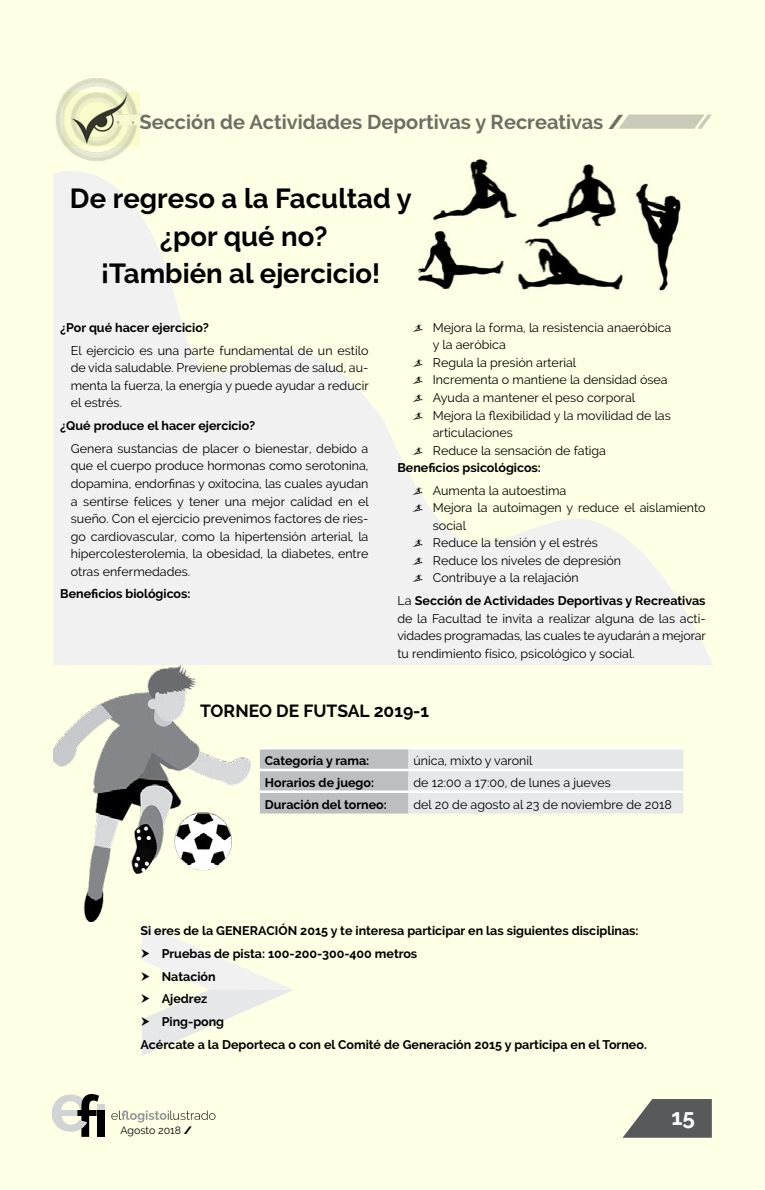
<style>
.page{position:relative;width:765px;height:1190px;background:#fff}
.page>*{position:absolute;margin:0;border:0;box-sizing:border-box;transform-origin:0 0}
.t1{font:700 27.5px/37.5px "Raleway";color:#000;text-align:center}
.t2{font:700 22.5px "Raleway";color:#fff}
.t3{font:700 20px "Raleway";color:#6d6e71}
.t4{font:700 17.5px "Raleway";color:#000}
.t5{font:12.5px/17.5px "Raleway";color:#000;text-align:justify}
.t6{font:700 12.5px "Raleway";color:#000}
.t7{font:10.62px "Raleway";color:#000}
.s1{font-weight:800}
.s2{font-weight:700}
</style>
<div class="page">
<div style="left:0;top:0;width:765px;height:1189px;background:#ffffe5"></div>
<svg style="left:111px;top:1110px;width:104px;height:12px"></svg>
<svg style="left:52px;top:1094px;width:53px;height:42px"></svg>
<svg style="left:623px;top:1099px;width:89px;height:38px"></svg>
<svg style="left:53px;top:171px;width:660px;height:494px;fill:#f1f1f2"></svg>
<img style="left:55px;top:78px;width:93px;height:83px">
<img style="left:64px;top:93px;width:76px;height:52px">
<svg style="left:618px;top:114px;width:94px;height:15px"></svg>
<svg style="left:260px;top:749px;width:423px;height:64px;background:#d8d9da"></svg>
<hr style="left:260px;top:746px;width:148px;height:3px;background:#fff">
<hr style="left:408px;top:746px;width:275px;height:3px;background:#fff">
<hr style="left:260px;top:768px;width:148px;height:3px;background:#fff">
<hr style="left:408px;top:768px;width:275px;height:3px;background:#fff">
<hr style="left:260px;top:790px;width:148px;height:2px;background:#fff">
<hr style="left:408px;top:790px;width:275px;height:2px;background:#fff">
<img style="left:418px;top:158px;width:265px;height:142px">
<img style="left:53px;top:665px;width:198px;height:256px">
<svg style="left:413px;top:324px;width:10px;height:7px"></svg>
<svg style="left:413px;top:359px;width:10px;height:7px"></svg>
<svg style="left:413px;top:377px;width:10px;height:7px"></svg>
<svg style="left:413px;top:394px;width:10px;height:7px"></svg>
<svg style="left:413px;top:412px;width:10px;height:7px"></svg>
<svg style="left:413px;top:447px;width:10px;height:7px"></svg>
<svg style="left:413px;top:487px;width:10px;height:7px"></svg>
<svg style="left:413px;top:504px;width:10px;height:8px"></svg>
<svg style="left:413px;top:539px;width:10px;height:8px"></svg>
<svg style="left:413px;top:557px;width:10px;height:7px"></svg>
<svg style="left:413px;top:574px;width:10px;height:8px"></svg>
<svg style="left:142px;top:924px;width:151px;height:131px"></svg>
<h3 class="t3" style="left:139px;top:110px;width:486px">Sección de Actividades Deportivas y Recreativas <span class="s1">/</span></h3>
<h1 class="t1" style="left:70px;top:180px;width:343px">De regreso a la Facultad y ¿por qué no?<br>¡También al ejercicio!</h1>
<p class="t6" style="left:60px;top:320px;width:150px">¿Por qué hacer ejercicio?</p>
<p class="t5" style="left:71px;top:341px;width:299px">El ejercicio es una parte fundamental de un estilo de vida saludable. Previene problemas de salud, au&shy;menta la fuerza, la energía y puede ayudar a reducir el estrés.</p>
<p class="t6" style="left:60px;top:418px;width:197px">¿Qué produce el hacer ejercicio?</p>
<p class="t5" style="left:71px;top:439px;width:299px">Genera sustancias de placer o bienestar, debido a que el cuerpo produce hormonas como serotonina, dopamina, endorfinas y oxitocina, las cuales ayudan a sentirse felices y tener una mejor calidad en el sueño. Con el ejercicio prevenimos factores de ries&shy;go cardiovascular, como la hipertensión arterial, la hipercolesterolemia, la obesidad, la diabetes, entre otras enfermedades.</p>
<p class="t6" style="left:60px;top:586px;width:132px">Beneficios biológicos:</p>
<p class="t5" style="left:433px;top:319px;width:240px;text-align:left">Mejora la forma, la resistencia anaeróbica y la aeróbica<br>Regula la presión arterial<br>Incrementa o mantiene la densidad ósea<br>Ayuda a mantener el peso corporal<br>Mejora la flexibilidad y la movilidad de las articulaciones<br>Reduce la sensación de fatiga</p>
<p class="t6" style="left:397px;top:460px;width:145px">Beneficios psicológicos:</p>
<p class="t5" style="left:433px;top:481px;width:274px;text-align:left">Aumenta la autoestima<br>Mejora la autoimagen y reduce el aislamiento social<br>Reduce la tensión y el estrés<br>Reduce los niveles de depresión<br>Contribuye a la relajación</p>
<p class="t5" style="left:397px;top:592px;width:310px">La <span class="s2">Sección de Actividades Deportivas y Recreativas </span>de la Facultad te invita a realizar alguna de las acti&shy;vidades programadas, las cuales te ayudarán a mejorar tu rendimiento físico, psicológico y social.</p>
<h3 class="t4" style="left:200px;top:700px;width:230px">TORNEO DE FUTSAL 2019-1</h3>
<p class="t6" style="left:265px;top:753px;width:106px">Categoría y rama:</p>
<p class="t5" style="left:413px;top:751px;width:120px">única, mixto y varonil</p>
<p class="t6" style="left:265px;top:775px;width:111px">Horarios de juego:</p>
<p class="t5" style="left:413px;top:773px;width:199px">de 12:00 a 17:00, de lunes a jueves</p>
<p class="t6" style="left:265px;top:796px;width:123px">Duración del torneo:</p>
<p class="t5" style="left:413px;top:795px;width:260px">del 20 de agosto al 23 de noviembre de 2018</p>
<p class="t6" style="left:140px;top:923px;width:500px">Si eres de la GENERACIÓN 2015 y te interesa participar en las siguientes disciplinas:</p>
<p class="t6" style="left:162px;top:946px;width:257px">Pruebas de pista: 100-200-300-400 metros</p>
<p class="t6" style="left:162px;top:968px;width:55px">Natación</p>
<p class="t6" style="left:162px;top:991px;width:47px">Ajedrez</p>
<p class="t6" style="left:162px;top:1014px;width:64px">Ping-pong</p>
<p class="t6" style="left:141px;top:1037px;width:508px">Acércate a la Deporteca o con el Comité de Generación 2015 y participa en el Torneo.</p>
<p class="t7" style="left:120px;top:1123px;width:73px">Agosto 2018 <span class="s1">/</span></p>
<h2 class="t2" style="left:671px;top:1104px;width:25px">15</h2>
</div>
